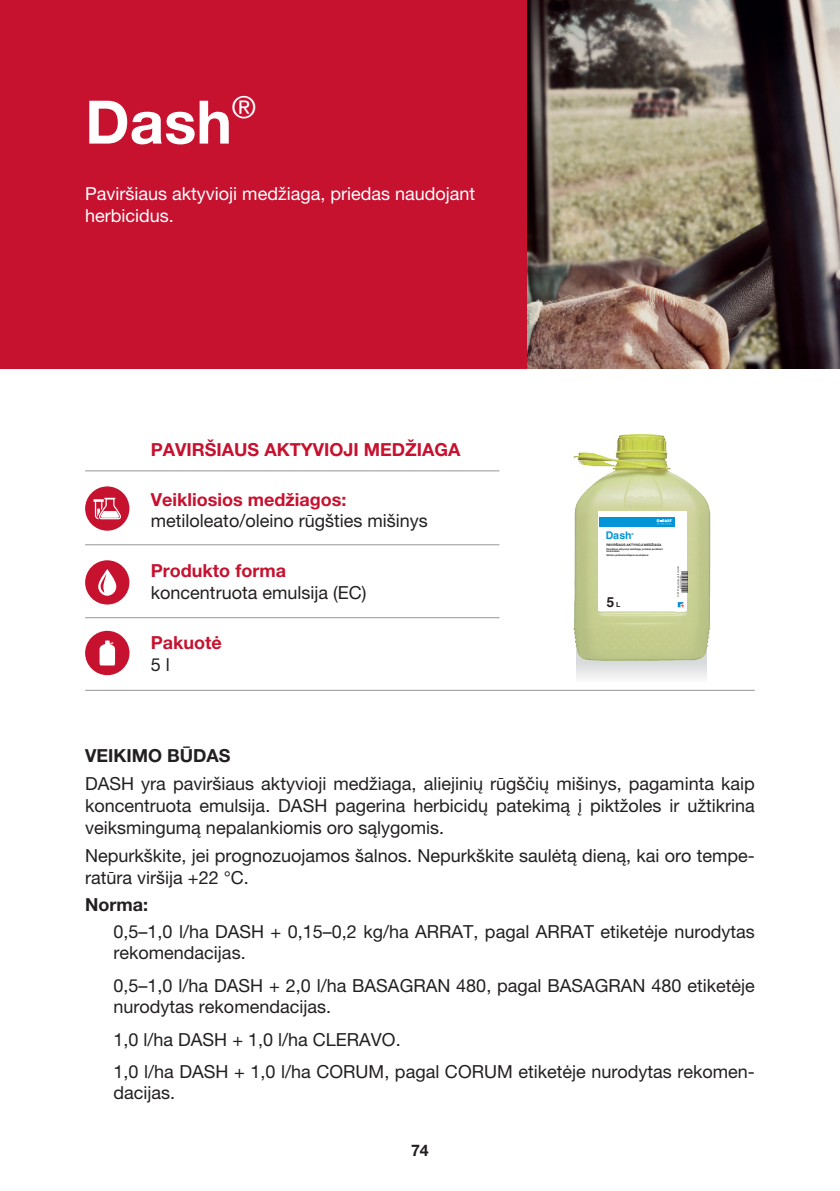
<style>
.page{position:relative;width:840px;height:1191px;background:#fff}
.page>*{position:absolute;margin:0;border:0;box-sizing:border-box;transform-origin:0 0}
.ANTRASTE{font:700 60px "Helvetica Neue CEU";color:#fff}
.tekstas{font:18px/22px "Helvetica Neue CEU";color:#231f20}
.tekstas-2{font:700 18px "Helvetica Neue CEU";color:#c6112f}
.tekstas-3{font:18px/22px "Helvetica Neue CEU";color:#fff}
.lentelei{font:18px "Helvetica Neue CEU";color:#231f20}
.ZENKLU_txt{font:18px "Helvetica Neue CEU";color:#231f20}
.paragrafo_antraste{font:700 18px "Helvetica Neue CEU";color:#231f20}
.ZENKLU_txt_GREEN{font:700 18px "Helvetica Neue CEU";color:#c6112f}
.tekstas-4{font:700 18px "Helvetica Neue CEU";color:#231f20}
.t1{font:700 16px "Helvetica Neue CEU";color:#231f20}
.t2{font:700 13.8px "Helvetica Linotype";color:#231f20}
.t3{font:700 10.6px "Helvetica Linotype";color:#0195d7}
.t4{font:700 3.2px "Helvetica Linotype";color:#231f20}
.t5{font:700 2.8px "Helvetica Linotype";color:#0195d7}
.t6{font:700 2.4px/2.4px "Helvetica Linotype";color:#231f20}
.s1{font-size:7px}
</style>
<div class="page">
<div style="left:0;top:0;width:839px;height:369px;background:#c6112f"></div>
<img style="left:527px;top:0;width:312px;height:369px">
<hr style="left:85px;top:470px;width:414px;height:1px;background:#939598">
<hr style="left:85px;top:544px;width:414px;height:1px;background:#939598">
<hr style="left:85px;top:617px;width:414px;height:1px;background:#939598">
<hr style="left:85px;top:690px;width:669px;height:1px;background:#939598">
<div style="left:85px;top:486px;width:44px;height:44px;background:#c6112f;border-radius:50%"></div>
<svg style="left:93px;top:498px;width:28px;height:21px"></svg>
<div style="left:85px;top:560px;width:44px;height:44px;background:#c6112f;border-radius:50%"></div>
<svg style="left:98px;top:569px;width:18px;height:27px"></svg>
<div style="left:85px;top:631px;width:44px;height:44px;background:#c6112f;border-radius:50%"></div>
<svg style="left:99px;top:640px;width:16px;height:25px"></svg>
<div style="left:576px;top:627px;width:130px;height:55px;background:#f5f6f6"></div>
<img style="left:573px;top:434px;width:138px;height:243px">
<div style="left:598px;top:511px;width:88px;height:100px;background:#fff"></div>
<svg style="left:677px;top:602px;width:6px;height:5px"></svg>
<div style="left:598px;top:517px;width:75px;height:10px;background:#0195d7"></div>
<svg style="left:656px;top:519px;width:15px;height:6px"></svg>
<svg style="left:686px;top:571px;width:5px;height:21px"></svg>
<p class="ANTRASTE" style="left:85px;top:85px;width:172px">Dash<sup>®</sup></p>
<p class="tekstas-3" style="left:85px;top:182px;width:391px">Paviršiaus aktyvioji medžiaga, priedas naudojant herbicidus.</p>
<p class="tekstas-2" style="left:151px;top:438px;width:311px">PAVIRŠIAUS AKTYVIOJI MEDŽIAGA</p>
<p class="tekstas-2" style="left:151px;top:488px;width:197px">Veikliosios medžiagos:</p>
<p class="lentelei" style="left:151px;top:510px;width:278px">metiloleato/oleino rūgšties mišinys</p>
<p class="tekstas-2" style="left:151px;top:560px;width:136px">Produkto forma</p>
<p class="ZENKLU_txt" style="left:151px;top:582px;width:217px">koncentruota emulsija (EC)</p>
<p class="ZENKLU_txt_GREEN" style="left:151px;top:631px;width:73px">Pakuotė</p>
<p class="ZENKLU_txt" style="left:151px;top:653px;width:21px">5 l</p>
<p class="t3" style="left:605px;top:529px;width:27px">Dash</p>
<p class="t5" style="left:631px;top:533px;width:4px">®</p>
<p class="t4" style="left:606px;top:543px;width:57px">PAVIRŠIAUS AKTYVIOJI MEDŽIAGA</p>
<p class="t6" style="left:606px;top:548px;width:58px">Paviršiaus aktyvioji medžiaga, priedas purškiant herbicidais</p>
<p class="t6" style="left:606px;top:554px;width:44px">Skirtas profesionaliajam naudojimui</p>
<p class="t2" style="left:606px;top:594px;width:15px">5 <span class="s1">L</span></p>
<p class="paragrafo_antraste" style="left:85px;top:744px;width:147px">VEIKIMO BŪDAS</p>
<p class="tekstas" style="left:85px;top:772px;width:671px;text-align:justify">DASH yra paviršiaus aktyvioji medžiaga, aliejinių rūgščių mišinys, pagaminta kaip koncentruota emulsija. DASH pagerina herbicidų patekimą į piktžoles ir užtikrina veiksmingumą nepalankiomis oro sąlygomis.</p>
<p class="tekstas" style="left:85px;top:844px;width:670px">Nepurkškite, jei prognozuojamos šalnos. Nepurkškite saulėtą dieną, kai oro tempe&shy;ratūra viršija +22 °C.</p>
<p class="tekstas-4" style="left:85px;top:893px;width:64px">Norma:</p>
<p class="tekstas" style="left:113px;top:920px;width:642px;line-height:21.2px">0,5–1,0 l/ha DASH + 0,15–0,2 kg/ha ARRAT, pagal ARRAT etiketėje nurodytas rekomendacijas.</p>
<p class="tekstas" style="left:113px;top:974px;width:642px;line-height:21.2px">0,5–1,0 l/ha DASH + 2,0 l/ha BASAGRAN 480, pagal BASAGRAN 480 etiketėje nurodytas rekomendacijas.</p>
<p class="tekstas" style="left:113px;top:1028px;width:288px">1,0 l/ha DASH + 1,0 l/ha CLERAVO.</p>
<p class="tekstas" style="left:113px;top:1061px;width:642px;line-height:21.2px">1,0 l/ha DASH + 1,0 l/ha CORUM, pagal CORUM etiketėje nurodytas rekomen&shy;dacijas.</p>
<p class="t1" style="left:411px;top:1140px;width:19px">74</p>
</div>
